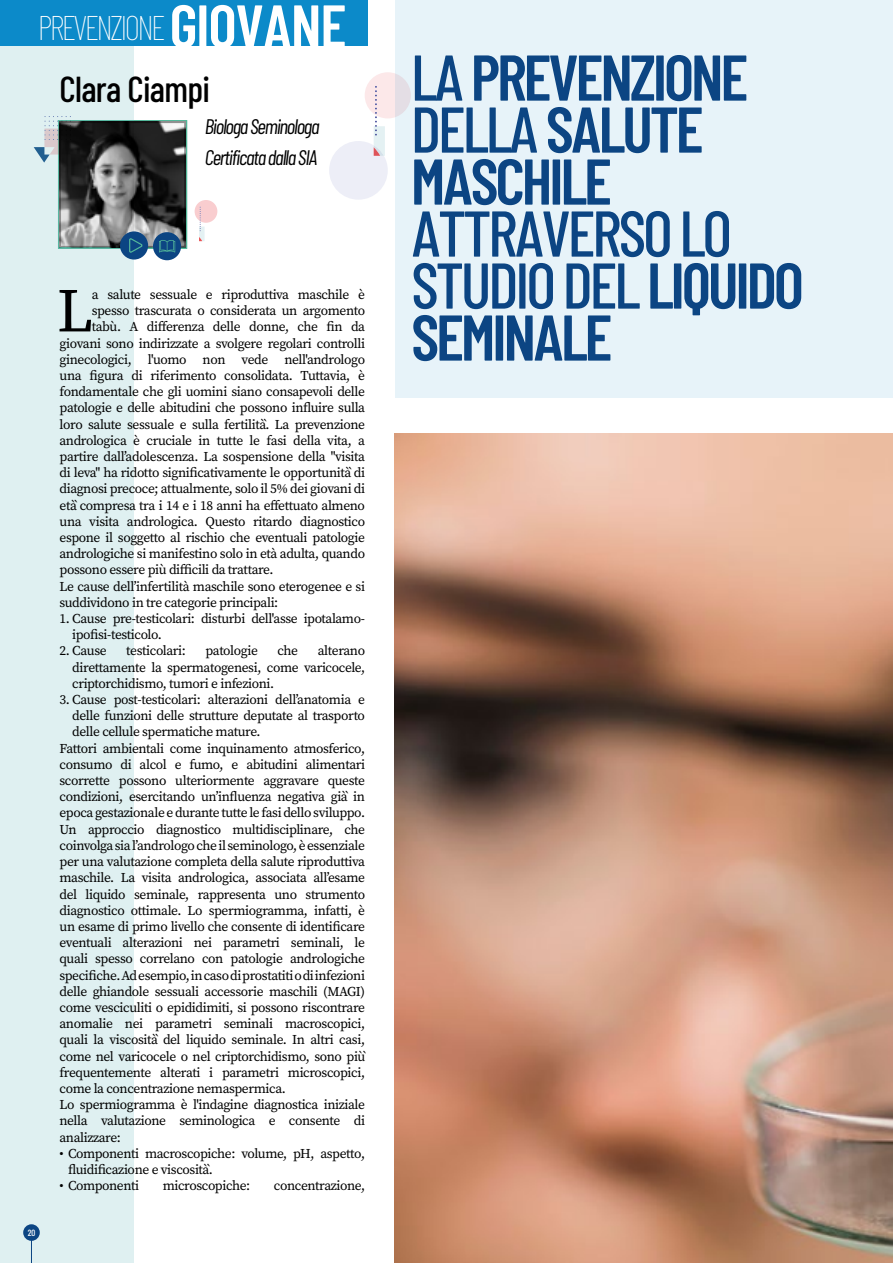
<style>
.page{position:relative;width:893px;height:1263px;background:#fff}
.page>*{position:absolute;margin:0;border:0;box-sizing:border-box;transform-origin:0 0}
.t1{font:500 64.5px/52.1px "Barlow Condensed";letter-spacing:-.05em;color:#0c4583}
.t2{font:600 64.5px/52.1px "Barlow Condensed";letter-spacing:-.05em;color:#0c4583}
.t3{font:61.95px "Source Serif Pro";color:#000}
.t4{font:500 36px "Barlow Condensed";letter-spacing:-.02em;color:#000}
.t5{font:100 34.2px "Barlow Condensed";letter-spacing:-.08em;color:#fff}
.t6{font:italic 21px/30.8px "Barlow Condensed";letter-spacing:-.06em;color:#000}
.t7{font:13.5px/16.2px "Source Serif Pro";letter-spacing:-.03em;color:#000}
.t8{font:500 9px "Barlow Condensed";color:#fff}
.s1{font-weight:600;font-size:60.45px}
.s2{font-weight:500}
.s3{font-weight:600}
</style>
<div class="page">
<svg style="left:329px;top:72px;width:66px;height:128px"></svg>
<svg style="left:195px;top:200px;width:22px;height:41px"></svg>
<div style="left:0;top:0;width:134px;height:1263px;background:#dff0f1"></div>
<div style="left:23px;top:1224px;width:17px;height:17px;background:#0c4583;border-radius:50%"></div>
<svg style="left:31px;top:1241px;width:1px;height:22px"></svg>
<div style="left:395px;top:0;width:498px;height:398px;background:#e7f3f9"></div>
<div style="left:0;top:0;width:368px;height:45px;background:#0c8ac9"></div>
<img style="left:395px;top:434px;width:498px;height:829px">
<svg style="left:120px;top:231px;width:28px;height:29px"></svg>
<div style="left:153px;top:232px;width:28px;height:28px;background:#0c4583;border-radius:50%"></div>
<svg style="left:34px;top:116px;width:153px;height:138px"></svg>
<h3 class="t5" style="left:38px;top:6px;width:310px">PREVENZIONE <span class="s1">GIOVANE</span></h3>
<h3 class="t4" style="left:60px;top:67px;width:152px">Clara Ciampi</h3>
<h3 class="t6" style="left:205px;top:110px;width:116px">Biologa Seminologa<br>Certificata dalla SIA</h3>
<p class="t8" style="left:28px;top:1227px;width:9px">20</p>
<h2 class="t3" style="left:57px;top:269px;width:38px">L</h2>
<p class="t7" style="left:92px;top:286px;width:275px">a salute sessuale e riproduttiva maschile è</p>
<p class="t7" style="left:92px;top:303px;width:275px">spesso trascurata o considerata un argomento</p>
<p class="t7" style="left:92px;top:319px;width:275px">tabù. A differenza delle donne, che fin da</p>
<p class="t7" style="left:60px;top:335px;width:307px">giovani sono indirizzate a svolgere regolari controlli</p>
<p class="t7" style="left:60px;top:351px;width:307px">ginecologici, l'uomo non vede nell'andrologo</p>
<p class="t7" style="left:60px;top:367px;width:307px">una figura di riferimento consolidata. Tuttavia, è</p>
<p class="t7" style="left:60px;top:384px;width:307px">fondamentale che gli uomini siano consapevoli delle</p>
<p class="t7" style="left:60px;top:400px;width:307px">patologie e delle abitudini che possono influire sulla</p>
<p class="t7" style="left:60px;top:416px;width:307px">loro salute sessuale e sulla fertilità̀. La prevenzione</p>
<p class="t7" style="left:60px;top:432px;width:307px">andrologica è cruciale in tutte le fasi della vita, a</p>
<p class="t7" style="left:60px;top:448px;width:307px">partire dall’adolescenza. La sospensione della "visita</p>
<p class="t7" style="left:60px;top:465px;width:307px">di leva" ha ridotto significativamente le opportunità̀di</p>
<p class="t7" style="left:60px;top:481px;width:307px">diagnosi precoce; attualmente, solo il 5% dei giovani di</p>
<p class="t7" style="left:60px;top:497px;width:307px">età̀ compresa tra i 14 e i 18 anni ha effettuato almeno</p>
<p class="t7" style="left:60px;top:513px;width:307px">una visita andrologica. Questo ritardo diagnostico</p>
<p class="t7" style="left:60px;top:529px;width:307px">espone il soggetto al rischio che eventuali patologie</p>
<p class="t7" style="left:60px;top:546px;width:307px">andrologiche si manifestino solo in età adulta, quando</p>
<p class="t7" style="left:60px;top:562px;width:215px">possono essere più difficili da trattare.</p>
<p class="t7" style="left:60px;top:578px;width:307px">Le cause dell’infertilità maschile sono eterogenee e si</p>
<p class="t7" style="left:60px;top:594px;width:220px">suddividono in tre categorie principali:</p>
<p class="t7" style="left:72px;top:610px;width:294px;text-indent:-13px">1. Cause pre-testicolari: disturbi dell'asse ipotalamo&shy;ipofisi-testicolo.</p>
<p class="t7" style="left:60px;top:643px;width:49px">2. Cause</p>
<p class="t7" style="left:126px;top:643px;width:61px">testicolari:</p>
<p class="t7" style="left:205px;top:643px;width:54px">patologie</p>
<p class="t7" style="left:278px;top:643px;width:22px">che</p>
<p class="t7" style="left:72px;top:643px;width:294px;text-align:justify;text-indent:246px">alterano direttamente la spermatogenesi, come varicocele, criptorchidismo, tumori e infezioni.</p>
<p class="t7" style="left:60px;top:691px;width:307px">3. Cause post-testicolari: alterazioni dell’anatomia e</p>
<p class="t7" style="left:72px;top:708px;width:294px">delle funzioni delle strutture deputate al trasporto</p>
<p class="t7" style="left:72px;top:724px;width:190px">delle cellule spermatiche mature.</p>
<p class="t7" style="left:60px;top:740px;width:307px">Fattori ambientali come inquinamento atmosferico,</p>
<p class="t7" style="left:60px;top:756px;width:307px">consumo di alcol e fumo, e abitudini alimentari</p>
<p class="t7" style="left:60px;top:772px;width:307px">scorrette possono ulteriormente aggravare queste</p>
<p class="t7" style="left:60px;top:789px;width:307px">condizioni, esercitando un’influenza negativa già̀ in</p>
<p class="t7" style="left:60px;top:805px;width:307px">epoca gestazionale e durante tutte le fasi dello sviluppo.</p>
<p class="t7" style="left:60px;top:821px;width:307px">Un approccio diagnostico multidisciplinare, che</p>
<p class="t7" style="left:60px;top:837px;width:307px">coinvolga sia l’andrologo che il seminologo, è essenziale</p>
<p class="t7" style="left:60px;top:853px;width:307px">per una valutazione completa della salute riproduttiva</p>
<p class="t7" style="left:60px;top:870px;width:307px">maschile. La visita andrologica, associata all’esame</p>
<p class="t7" style="left:60px;top:886px;width:307px">del liquido seminale, rappresenta uno strumento</p>
<p class="t7" style="left:60px;top:902px;width:307px">diagnostico ottimale. Lo spermiogramma, infatti, è</p>
<p class="t7" style="left:60px;top:918px;width:307px">un esame di primo livello che consente di identificare</p>
<p class="t7" style="left:60px;top:934px;width:307px">eventuali alterazioni nei parametri seminali, le</p>
<p class="t7" style="left:60px;top:951px;width:307px">quali spesso correlano con patologie andrologiche</p>
<p class="t7" style="left:60px;top:967px;width:307px">specifiche. Ad esempio, in caso di prostatiti o di infezioni</p>
<p class="t7" style="left:60px;top:983px;width:307px">delle ghiandole sessuali accessorie maschili (MAGI)</p>
<p class="t7" style="left:60px;top:999px;width:307px">come vesciculiti o epididimiti, si possono riscontrare</p>
<p class="t7" style="left:60px;top:1015px;width:307px">anomalie nei parametri seminali macroscopici,</p>
<p class="t7" style="left:60px;top:1032px;width:307px">quali la viscosità̀ del liquido seminale. In altri casi,</p>
<p class="t7" style="left:60px;top:1048px;width:309px">come nel varicocele o nel criptorchidismo, sono più̀</p>
<p class="t7" style="left:60px;top:1064px;width:307px">frequentemente alterati i parametri microscopici,</p>
<p class="t7" style="left:60px;top:1080px;width:228px">come la concentrazione nemaspermica.</p>
<p class="t7" style="left:60px;top:1096px;width:307px">Lo spermiogramma è l'indagine diagnostica iniziale</p>
<p class="t7" style="left:60px;top:1113px;width:307px">nella valutazione seminologica e consente di</p>
<p class="t7" style="left:60px;top:1129px;width:63px">analizzare:</p>
<p class="t7" style="left:68px;top:1145px;width:299px;text-indent:-9px">• Componenti macroscopiche: volume, pH, aspetto, fluidificazione e viscosità̀.</p>
<p class="t7" style="left:60px;top:1177px;width:81px">• Componenti</p>
<p class="t7" style="left:163px;top:1177px;width:89px">microscopiche:</p>
<p class="t7" style="left:274px;top:1177px;width:93px">concentrazione,</p>
<h1 class="t2" style="left:411px;top:50px;width:339px"><span class="s2">LA</span> PREVENZIONE<br><span class="s2">DELLA</span> SALUTE<br>MASCHILE</h1>
<h1 class="t1" style="left:411px;top:206px;width:395px">ATTRAVERSO LO<br>STUDIO DEL <span class="s3">LIQUIDO<br>SEMINALE</span></h1>
</div>
